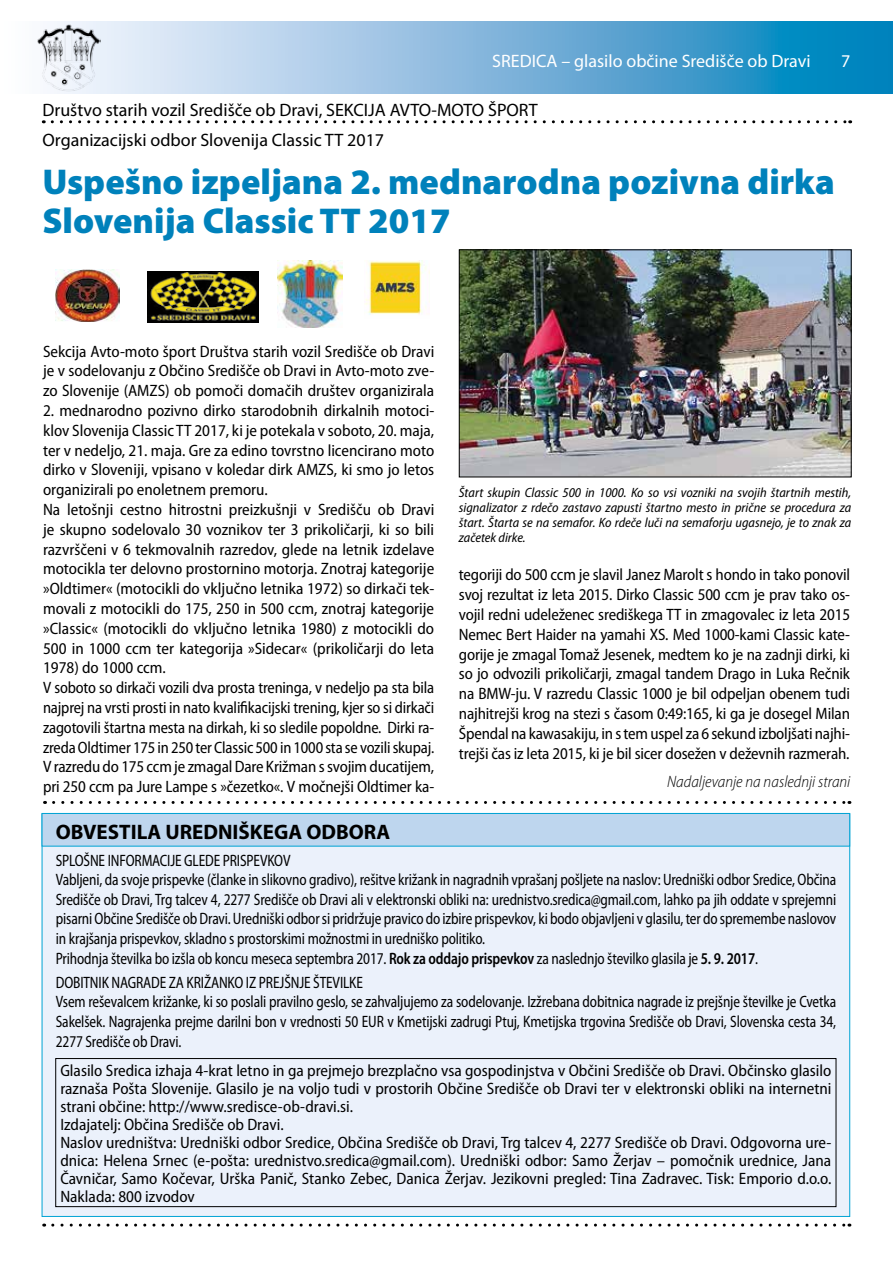
<style>
.page{position:relative;width:893px;height:1263px;background:#fff}
.page>*{position:absolute;margin:0;border:0;box-sizing:border-box;transform-origin:0 0}
.t1{font:900 36px/39px "Myriad Pro";color:#0081bb}
.t2{font:700 21px "Myriad Pro";color:#000}
.t3{font:18px "Myriad Pro";color:#000}
.t4{font:18px "Myriad Pro";color:#fff}
.t5{font:semi-condensed 16.5px/19.8px "Myriad Pro";letter-spacing:-.01em;color:#000}
.t6{font:semi-condensed 16.5px/19.5px "Myriad Pro";letter-spacing:-.01em;color:#000;scale:.88 1}
.t7{font:italic 300 semi-condensed 16.5px "Myriad Pro";color:#000}
.t8{font:italic semi-condensed 13.5px/15px "Myriad Pro";color:#000;text-align:justify}
.s1{font-weight:600}
</style>
<div class="page">
<svg style="left:54px;top:21px;width:839px;height:73px;background:#78b5da"></svg>
<img style="left:37px;top:24px;width:64px;height:67px">
<svg style="left:53px;top:1223px;width:797px;height:3px"></svg>
<svg style="left:52px;top:120px;width:799px;height:3px"></svg>
<div style="left:42px;top:813px;width:808px;height:404px;background:#ebf1fb;border:1px solid #00a3d4"></div>
<div style="left:42px;top:813px;width:808px;height:33px;background:#bed6ee;border:1px solid #00a3d4"></div>
<div style="left:55px;top:1058px;width:781px;height:149px;border:1px solid #000"></div>
<svg style="left:54px;top:801px;width:796px;height:3px"></svg>
<img style="left:148px;top:271px;width:111px;height:52px">
<img style="left:56px;top:269px;width:64px;height:53px">
<img style="left:278px;top:260px;width:64px;height:68px">
<img style="left:365px;top:260px;width:65px;height:55px">
<img style="left:461px;top:251px;width:389px;height:224px">
<div style="left:459px;top:249px;width:393px;height:228px;border:1px solid #000"></div>
<p class="t4" style="left:492px;top:50px;width:320px">SREDICA – glasilo občine Središče ob Dravi</p>
<p class="t4" style="left:841px;top:50px;width:11px">7</p>
<p class="t3" style="left:43px;top:99px;width:497px">Društvo starih vozil Središče ob Dravi, SEKCIJA AVTO-MOTO ŠPORT</p>
<p class="t3" style="left:43px;top:129px;width:343px">Organizacijski odbor Slovenija Classic TT 2017</p>
<h1 class="t1" style="left:43px;top:162px;width:794px">Uspešno izpeljana 2. mednarodna pozivna dirka<br>Slovenija Classic TT 2017</h1>
<p class="t5" style="left:43px;top:341px;width:393px;text-align:justify">Sekcija Avto-moto šport Društva starih vozil Središče ob Dravi je v sodelovanju z Občino Središče ob Dravi in Avto-moto zve&shy;zo Slovenije (AMZS) ob pomoči domačih društev organizirala</p>
<p class="t5" style="left:43px;top:401px;width:393px">2. mednarodno pozivno dirko starodobnih dirkalnih motoci&shy;klov Slovenija Classic TT 2017, ki je potekala v soboto, 20. maja, ter v nedeljo, 21. maja. Gre za edino tovrstno licencirano moto dirko v Sloveniji, vpisano v koledar dirk AMZS, ki smo jo letos organizirali po enoletnem premoru.<br>Na letošnji cestno hitrostni preizkušnji v Središču ob Dravi je skupno sodelovalo 30 voznikov ter 3 prikoličarji, ki so bili razvrščeni v 6 tekmovalnih razredov, glede na letnik izdelave motocikla ter delovno prostornino motorja. Znotraj kategorije »Oldtimer« (motocikli do vključno letnika 1972) so dirkači tek&shy;movali z motocikli do 175, 250 in 500 ccm, znotraj kategorije »Classic« (motocikli do vključno letnika 1980) z motocikli do 500 in 1000 ccm ter kategorija »Sidecar« (prikoličarji do leta 1978) do 1000 ccm.<br>V soboto so dirkači vozili dva prosta treninga, v nedeljo pa sta bila najprej na vrsti prosti in nato kvalifikacijski trening, kjer so si dirkači zagotovili štartna mesta na dirkah, ki so sledile popoldne. Dirki ra&shy;zreda Oldtimer 175 in 250 ter Classic 500 in 1000 sta se vozili skupaj.<br>V razredu do 175 ccm je zmagal Dare Križman s svojim ducatijem, pri 250 ccm pa Jure Lampe s »čezetko«. V močnejši Oldtimer ka-</p>
<p class="t2" style="left:56px;top:818px;width:336px">OBVESTILA UREDNIŠKEGA ODBORA</p>
<p class="t8" style="left:459px;top:485px;width:394px">Štart skupin Classic 500 in 1000. Ko so vsi vozniki na svojih štartnih mestih, signalizator z rdečo zastavo zapusti štartno mesto in prične se procedura za štart. Štarta se na semafor. Ko rdeče luči na semaforju ugasnejo, je to znak za začetek dirke.</p>
<p class="t5" style="left:459px;top:565px;width:393px;text-align:justify">tegoriji do 500 ccm je slavil Janez Marolt s hondo in tako ponovil svoj rezultat iz leta 2015. Dirko Classic 500 ccm je prav tako os&shy;vojil redni udeleženec središkega TT in zmagovalec iz leta 2015<br>Nemec Bert Haider na yamahi XS. Med 1000-kami Classic kate&shy;gorije je zmagal Tomaž Jesenek, medtem ko je na zadnji dirki, ki so jo odvozili prikoličarji, zmagal tandem Drago in Luka Rečnik na BMW-ju. V razredu Classic 1000 je bil odpeljan obenem tudi najhitrejši krog na stezi s časom 0:49:165, ki ga je dosegel Milan Špendal na kawasakiju, in s tem uspel za 6 sekund izboljšati najhi&shy;trejši čas iz leta 2015, ki je bil sicer dosežen v deževnih razmerah.</p>
<p class="t7" style="left:667px;top:773px;width:185px">Nadaljevanje na naslednji strani</p>
<p class="t6" style="left:56px;top:851px;width:888px">SPLOŠNE INFORMACIJE GLEDE PRISPEVKOV<br>Vabljeni, da svoje prispevke (članke in slikovno gradivo), rešitve križank in nagradnih vprašanj pošljete na naslov: Uredniški odbor Sredice, Občina Središče ob Dravi, Trg talcev 4, 2277 Središče ob Dravi ali v elektronski obliki na: urednistvo.sredica@gmail.com, lahko pa jih oddate v sprejemni pisarni Občine Središče ob Dravi. Uredniški odbor si pridržuje pravico do izbire prispevkov, ki bodo objavljeni v glasilu, ter do spremembe naslovov in krajšanja prispevkov, skladno s prostorskimi možnostmi in uredniško politiko.<br>Prihodnja številka bo izšla ob koncu meseca septembra 2017. <span class="s1">Rok za oddajo prispevkov</span> za naslednjo številko glasila je <span class="s1">5. 9. 2017</span>.</p>
<p class="t6" style="left:56px;top:972px;width:888px">DOBITNIK NAGRADE ZA KRIŽANKO IZ PREJŠNJE ŠTEVILKE<br>Vsem reševalcem križanke, ki so poslali pravilno geslo, se zahvaljujemo za sodelovanje. Izžrebana dobitnica nagrade iz prejšnje številke je Cvetka Sakelšek. Nagrajenka prejme darilni bon v vrednosti 50 EUR v Kmetijski zadrugi Ptuj, Kmetijska trgovina Središče ob Dravi, Slovenska cesta 34, 2277 Središče ob Dravi.</p>
<p class="t5" style="left:60px;top:1061px;width:773px;line-height:18px">Glasilo Sredica izhaja 4-krat letno in ga prejmejo brezplačno vsa gospodinjstva v Občini Središče ob Dravi. Občinsko glasilo raznaša Pošta Slovenije. Glasilo je na voljo tudi v prostorih Občine Središče ob Dravi ter v elektronski obliki na internetni strani občine: http://www.sredisce-ob-dravi.si.<br>Izdajatelj: Občina Središče ob Dravi.<br>Naslov uredništva: Uredniški odbor Sredice, Občina Središče ob Dravi, Trg talcev 4, 2277 Središče ob Dravi. Odgovorna ure&shy;dnica: Helena Srnec (e-pošta: urednistvo.sredica@gmail.com). Uredniški odbor: Samo Žerjav – pomočnik urednice, Jana Čavničar, Samo Kočevar, Urška Panič, Stanko Zebec, Danica Žerjav. Jezikovni pregled: Tina Zadravec. Tisk: Emporio d.o.o.<br>Naklada: 800 izvodov</p>
</div>
